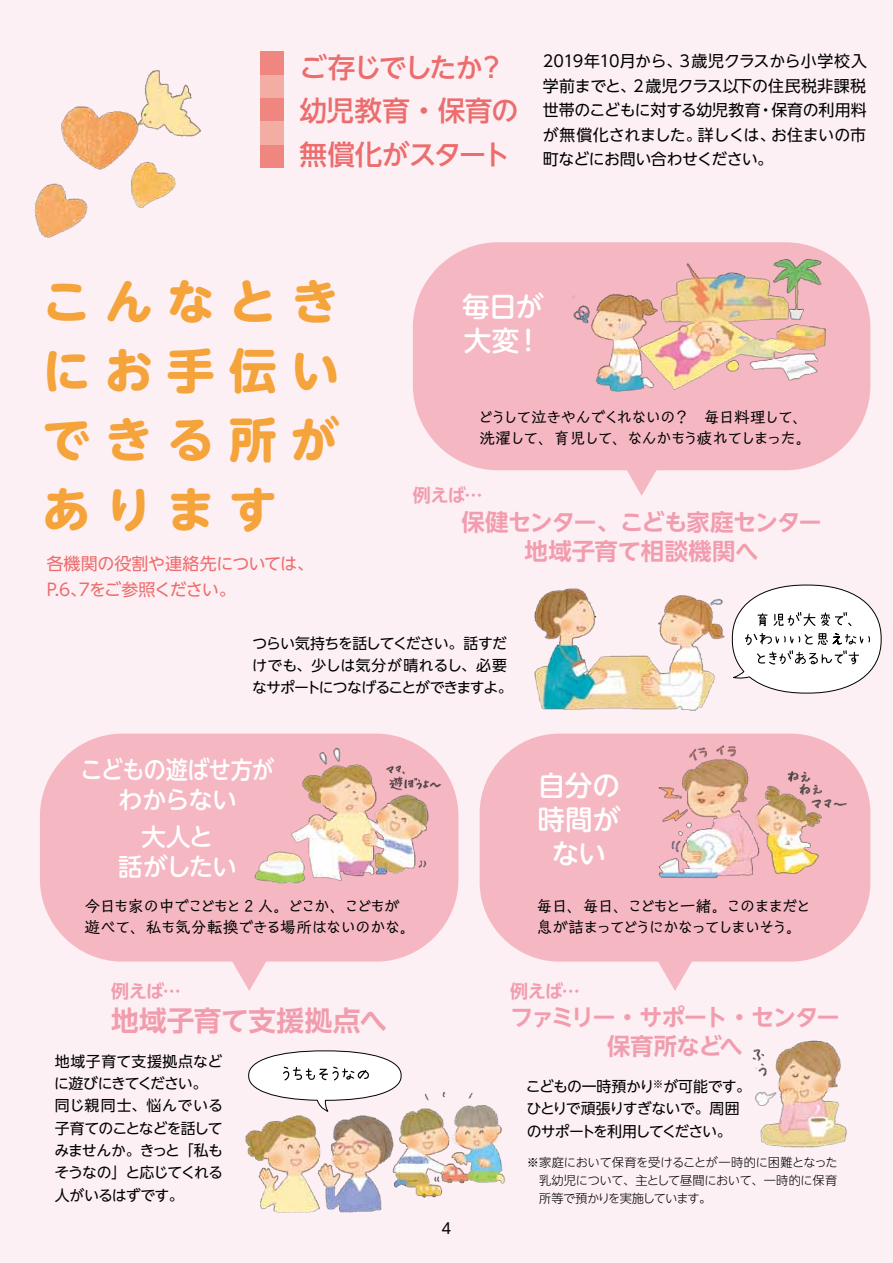
<style>
.page{position:relative;width:893px;height:1263px;background:#fdf0f4}
.page>*{position:absolute;margin:0;border:0;box-sizing:border-box;transform-origin:0 0}
.t1{font:700 47.85px/69px "UD Shin M Go Pro";letter-spacing:.3em;color:#f5a33b;text-align:justify}
.t2{font:500 27.6px/43.7px "UD Shin Go NT Pro";letter-spacing:-.04em;color:#ec6d6d}
.t3{font:500 27.6px/34px "UD Shin M Go Pro";letter-spacing:-.015em;color:#fff;text-align:center}
.t4{font:700 27.6px "UD Shin Go NT Pro De";color:#f19dae}
.t5{font:500 24.45px/29.7px "UD Shin M Go Pro";letter-spacing:-.035em;color:#fff;text-align:center;scale:.9 1}
.t6{font:500 24.45px/29.7px "UD Shin M Go Pro";letter-spacing:-.035em;color:#fff;text-align:center}
.t7{font:700 23.4px/28.7px "UD Shin Go NT Pro De";letter-spacing:-.015em;color:#f19dae;text-align:center}
.t8{font:700 23.4px/28.7px "UD Shin Go NT Pro De";letter-spacing:-.07em;color:#f19dae;text-align:center}
.t9{font:700 18px "UD Shin Go NT Pro De";letter-spacing:-.035em;color:#f19dae}
.t10{font:16.95px/25.5px "UD Shin Go NT Pro";letter-spacing:-.02em;color:#ec6d6d}
.t11{font:15.9px/24.5px "UD Shin Go NT Pro";letter-spacing:-.015em;color:#000;text-align:justify}
.t12{font:15.9px/21.3px "Talking Std";letter-spacing:-.1em;color:#000}
.t13{font:15.9px/21.3px "Talking Std";letter-spacing:-.15em;color:#000}
.t14{font:14.85px/22.4px "UD Shin Go NT Pro";letter-spacing:-.05em;color:#000}
.t15{font:300 12.15px/18px "UD Shin Go NT Pro";letter-spacing:-.03em;color:#000;text-align:justify}
</style>
<div class="page">
<img style="left:752px;top:1040px;width:95px;height:108px">
<img style="left:34px;top:70px;width:167px;height:168px">
<div style="left:413px;top:242px;width:457px;height:228px;background:#f5b8c3;border-radius:85px"></div>
<svg style="left:616px;top:470px;width:51px;height:26px"></svg>
<svg style="left:732px;top:584px;width:150px;height:110px"></svg>
<svg style="left:248px;top:1050px;width:154px;height:24px"></svg>
<div style="left:40px;top:733px;width:418px;height:228px;background:#f5b8c3;border-radius:82px"></div>
<svg style="left:224px;top:961px;width:51px;height:30px"></svg>
<div style="left:480px;top:733px;width:390px;height:228px;background:#f5b8c3;border-radius:80px"></div>
<svg style="left:649px;top:961px;width:52px;height:30px"></svg>
<img style="left:649px;top:733px;width:208px;height:145px">
<img style="left:245px;top:1074px;width:261px;height:139px">
<img style="left:254px;top:739px;width:205px;height:146px">
<img style="left:534px;top:588px;width:191px;height:123px">
<img style="left:572px;top:250px;width:254px;height:142px">
<div style="left:260px;top:145px;width:23px;height:23px;background:#ef8680"></div>
<div style="left:260px;top:121px;width:23px;height:24px;background:#f4ada5"></div>
<div style="left:260px;top:98px;width:23px;height:23px;background:#ef8680"></div>
<div style="left:260px;top:74px;width:23px;height:24px;background:#f4ada5"></div>
<div style="left:260px;top:51px;width:23px;height:23px;background:#ef8680"></div>
<h2 class="t2" style="left:299px;top:45px;width:221px">ご存じでしたか？幼児教育・保育の無償化がスタート</h2>
<p class="t11" style="left:543px;top:49px;width:326px">2019年10月から、３歳児クラスから小学校入学前までと、２歳児クラス以下の住民税非課税世帯のこどもに対する幼児教育・保育の利用料が無償化されました。詳しくは、お住まいの市町などにお問い合わせください。</p>
<h1 class="t1" style="left:43px;top:265px;width:298px">こんなときにお手伝いできる所があります</h1>
<p class="t10" style="left:47px;top:551px;width:269px">各機関の役割や連絡先については、<br>P.6、7をご参照ください。</p>
<h2 class="t3" style="left:462px;top:288px;width:83px;text-align:left">毎日が大変！</h2>
<p class="t12" style="left:478px;top:405px;width:335px">どうして泣きやんでくれないの？　毎日料理して、洗濯して、育児して、なんかもう疲れてしまった。</p>
<p class="t9" style="left:413px;top:480px;width:71px">例えば…</p>
<h3 class="t7" style="left:461px;top:507px;width:362px">保健センター、こども家庭センター地域子育て相談機関へ</h3>
<p class="t14" style="left:252px;top:631px;width:262px">つらい気持ちを話してください。話すだけでも、少しは気分が晴れるし、必要なサポートにつなげることができますよ。</p>
<h3 class="t5" style="left:81px;top:754px;width:217px">こどもの遊ばせ方がわからない</h3>
<h3 class="t6" style="left:118px;top:821px;width:120px">大人と<br>話がしたい</h3>
<p class="t12" style="left:85px;top:894px;width:333px">今日も家の中でこどもと 2 人。どこか、こどもが遊べて、私も気分転換できる場所はないのかな。</p>
<h2 class="t3" style="left:537px;top:767px;width:84px">自分の時間がない</h2>
<p class="t13" style="left:536px;top:894px;width:277px">毎日、毎日、こどもと一緒。このままだと息が詰まってどうにかなってしまいそう。</p>
<p class="t9" style="left:111px;top:976px;width:71px">例えば…</p>
<p class="t9" style="left:510px;top:976px;width:71px">例えば…</p>
<h2 class="t4" style="left:111px;top:998px;width:278px">地域子育て支援拠点へ</h2>
<h3 class="t8" style="left:510px;top:1002px;width:331px">ファミリー・サポート・センター保育所などへ</h3>
<p class="t14" style="left:54px;top:1049px;width:170px">地域子育て支援拠点などに遊びにきてください。同じ親同士、悩んでいる子育てのことなどを話してみませんか。きっと「私もそうなの」と応じてくれる人がいるはずです。</p>
<p class="t14" style="left:526px;top:1075px;width:227px">こどもの一時預かり<sup>※</sup>が可能です。ひとりで頑張りすぎないで。周囲のサポートを利用してください。</p>
<p class="t15" style="left:539px;top:1153px;width:300px;text-indent:-12px">※家庭において保育を受けることが一時的に困難となった乳幼児について、主として昼間において、一時的に保育所等で預かりを実施しています。</p>
<p class="t14" style="left:442px;top:1216px;width:11px">4</p>
</div>
